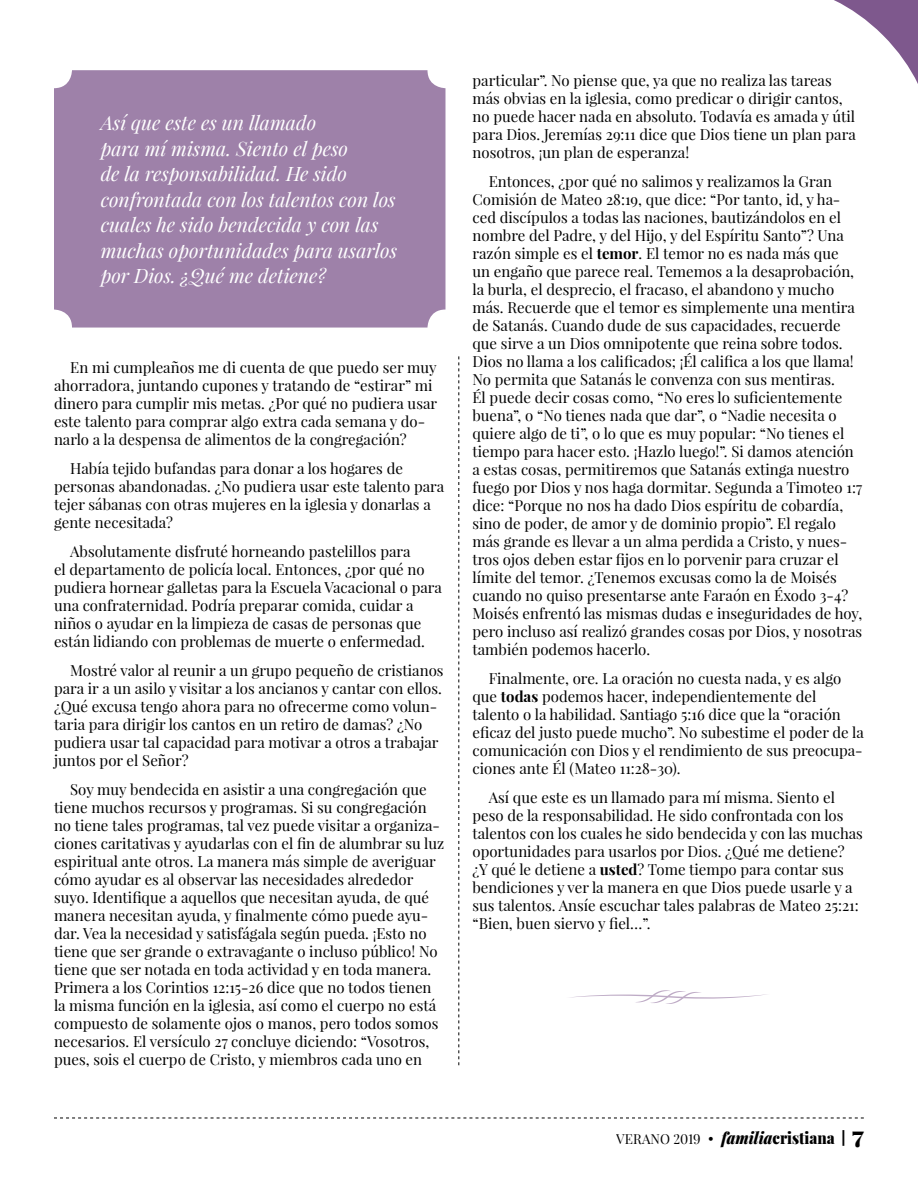
<style>
.page{position:relative;width:918px;height:1188px;background:#fff}
.page>*{position:absolute;margin:0;border:0;box-sizing:border-box;transform-origin:0 0}
.t1{font:italic 19.5px/25.5px "Playfair Display";color:#fff}
.t2{font:15px/18px "Playfair Display";color:#000}
.t3{font:13.5px "Playfair Display";color:#000}
.s1{font-weight:700}
.s2{font-family:"Times New Roman";font-size:15.75px}
.s3{font-weight:900;font-style:italic;font-size:16.5px}
.s4{font-weight:900;font-size:16.5px}
.s5{font-weight:900;font-size:15px}
.s6{font-weight:900;font-size:24px}
</style>
<div class="page">
<svg style="left:570px;top:990px;width:197px;height:14px"></svg>
<div style="left:54px;top:70px;width:392px;height:258px;background:#9e81a9;border-radius:18px"></div>
<svg style="left:459px;top:356px;width:1px;height:709px"></svg>
<svg style="left:834px;top:0;width:84px;height:84px"></svg>
<svg style="left:54px;top:1118px;width:810px;height:1px"></svg>
<h1 class="t1" style="left:101px;top:110px;width:298px">Así que este es un llamado<br>para mí misma. Siento el peso<br>de la responsabilidad. He sido confrontada con los talentos con los cuales he sido bendecida y con las muchas oportunidades para usarlos por Dios. ¿Qué me detiene?</h1>
<p class="t2" style="left:54px;top:358px;width:385px;text-indent:16px">En mi cumpleaños me di cuenta de que puedo ser muy ahorradora, juntando cupones y tratando de “estirar” mi dinero para cumplir mis metas. ¿Por qué no pudiera usar este talento para comprar algo extra cada semana y do&shy;narlo a la despensa de alimentos de la congregación?</p>
<p class="t2" style="left:54px;top:459px;width:392px;text-indent:16px">Había tejido bufandas para donar a los hogares de personas abandonadas. ¿No pudiera usar este talento para tejer sábanas con otras mujeres en la iglesia y donarlas a gente necesitada?</p>
<p class="t2" style="left:54px;top:542px;width:390px;text-indent:16px">Absolutamente disfruté horneando pastelillos para<br>el departamento de policía local. Entonces, ¿por qué no pudiera hornear galletas para la Escuela Vacacional o para una confraternidad. Podría preparar comida, cuidar a niños o ayudar en la limpieza de casas de personas que están lidiando con problemas de muerte o enfermedad.</p>
<p class="t2" style="left:54px;top:661px;width:391px;text-indent:16px">Mostré valor al reunir a un grupo pequeño de cristianos para ir a un asilo y visitar a los ancianos y cantar con ellos. ¿Qué excusa tengo ahora para no ofrecerme como volun&shy;taria para dirigir los cantos en un retiro de damas? ¿No pudiera usar tal capacidad para motivar a otros a trabajar juntos por el Señor?</p>
<p class="t2" style="left:54px;top:780px;width:392px;text-indent:16px">Soy muy bendecida en asistir a una congregación que tiene muchos recursos y programas. Si su congregación no tiene tales programas, tal vez puede visitar a organiza&shy;ciones caritativas y ayudarlas con el fin de alumbrar su luz espiritual ante otros. La manera más simple de averiguar cómo ayudar es al observar las necesidades alrededor suyo. Identifique a aquellos que necesitan ayuda, de qué manera necesitan ayuda, y finalmente cómo puede ayu&shy;dar. Vea la necesidad y satisfágala según pueda. ¡Esto no tiene que ser grande o extravagante o incluso público! No tiene que ser notada en toda actividad y en toda manera.<br>Primera a los Corintios 12:15-26 dice que no todos tienen la misma función en la iglesia, así como el cuerpo no está compuesto de solamente ojos o manos, pero todos somos necesarios. El versículo 27 concluye diciendo: “Vosotros, pues, sois el cuerpo de Cristo, y miembros cada uno en</p>
<p class="t2" style="left:472px;top:72px;width:385px">particular”. No piense que, ya que no realiza las tareas más obvias en la iglesia, como predicar o dirigir cantos, no puede hacer nada en absoluto. Todavía es amada y útil para Dios. Jeremías 29:11 dice que Dios tiene un plan para nosotros, ¡un plan de esperanza!</p>
<p class="t2" style="left:472px;top:173px;width:391px;text-indent:16px">Entonces, ¿por qué no salimos y realizamos la Gran Comisión de Mateo 28:19, que dice: “Por tanto, id, y ha&shy;ced discípulos a todas las naciones, bautizándolos en el nombre del Padre, y del Hijo, y del Espíritu Santo”? Una razón simple es el <span class="s1">temor</span>. El temor no es nada más que<br>un engaño que parece real. Tememos a la desaprobación, la burla, el desprecio, el fracaso, el abandono y mucho más. Recuerde que el temor es simplemente una mentira de Satanás. Cuando dude de sus capacidades, recuerde que sirve a un Dios omnipotente que reina sobre todos.<br>Dios no llama a los calificados; ¡Él califica a los que llama!<br>No permita que Satanás le convenza con sus mentiras.<br>Él puede decir cosas como, “No eres lo suficientemente buena”, o “No tienes nada que dar”, o “Nadie necesita o quiere algo de ti”, o lo que es muy popular: “No tienes el tiempo para hacer esto. ¡Hazlo luego!”. Si damos atención a estas cosas, permitiremos que Satanás extinga nuestro fuego por Dios y nos haga dormitar. Segunda a Timoteo 1:7 dice: “Porque no nos ha dado Dios espíritu de cobardía, sino de poder, de amor y de dominio propio”. El regalo más grande es llevar a un alma perdida a Cristo, y nues&shy;tros ojos deben estar fijos en lo porvenir para cruzar el límite del temor. ¿Tenemos excusas como la de Moisés cuando no quiso presentarse ante Faraón en Éxodo 3-4?<br>Moisés enfrentó las mismas dudas e inseguridades de hoy, pero incluso así realizó grandes cosas por Dios, y nosotras también podemos hacerlo.</p>
<p class="t2" style="left:472px;top:669px;width:393px;text-indent:16px">Finalmente, ore. La oración no cuesta nada, y es algo que <span class="s1">todas</span> podemos hacer, independientemente del talento o la habilidad. Santiago 5:16 dice que la “oración eficaz del justo puede mucho”. No subestime el poder de la comunicación con Dios y el rendimiento de sus preocupa&shy;ciones ante Él (Mateo 11:28-30).</p>
<p class="t2" style="left:472px;top:788px;width:392px;text-indent:16px">Así que este es un llamado para mí misma. Siento el peso de la responsabilidad. He sido confrontada con los talentos con los cuales he sido bendecida y con las muchas oportunidades para usarlos por Dios. ¿Qué me detiene? ¿Y qué le detiene a <span class="s1">usted</span>? Tome tiempo para contar sus bendiciones y ver la manera en que Dios puede usarle y a sus talentos. Ansíe escuchar tales palabras de Mateo 25:21: “Bien, buen siervo y fiel…”.</p>
<p class="t3" style="left:616px;top:1131px;width:249px">VERANO 2019 <span class="s2">•</span> <span class="s3">familia</span><span class="s4">cristiana</span> <span class="s5">|</span> <span class="s6">7</span></p>
</div>
